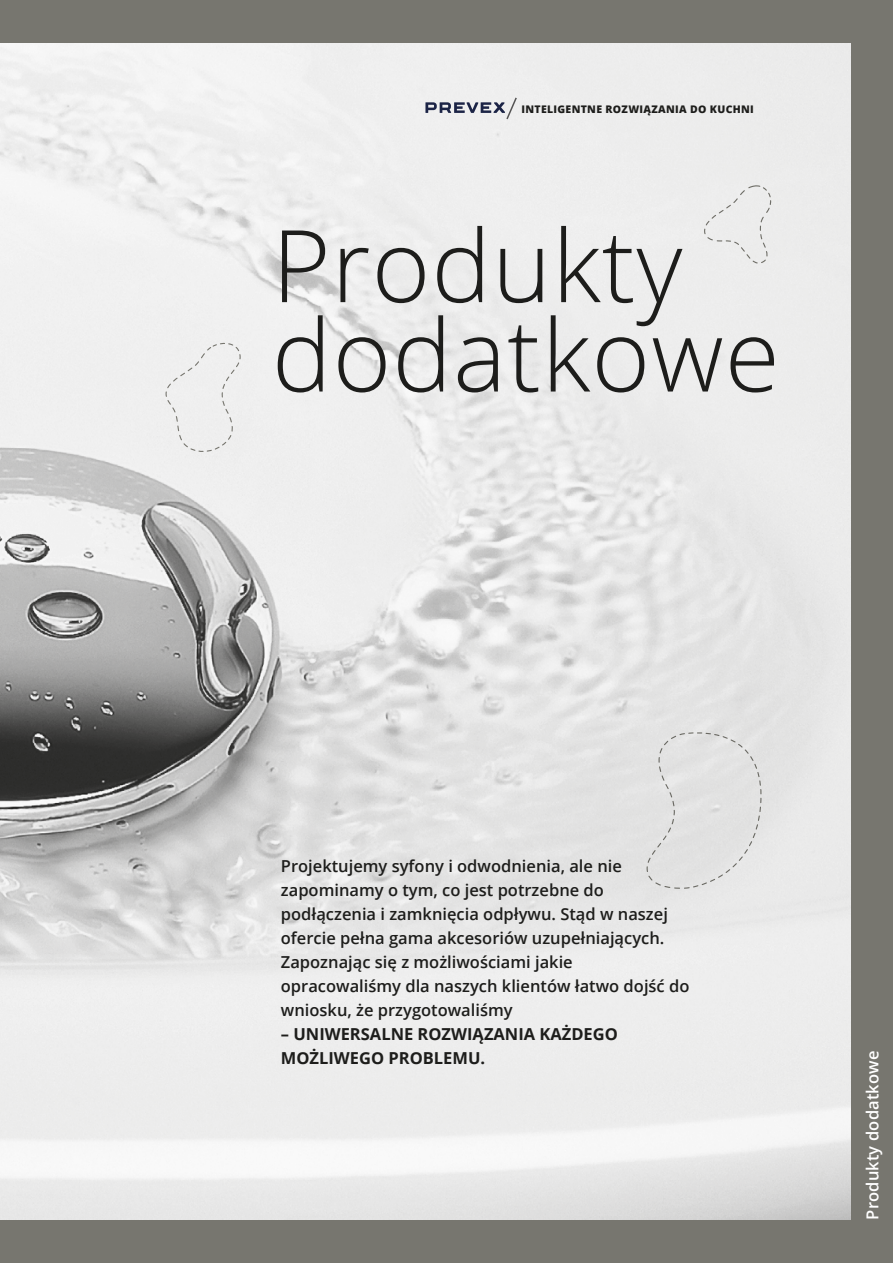
<style>
.page{position:relative;width:893px;height:1263px;background:#77766f}
.page>*{position:absolute;margin:0;border:0;box-sizing:border-box;transform-origin:0 0}
.ok{font:300 100.35px/89.4px "Open Sans";letter-spacing:.01em;color:#1d1d1b}
.ok-2{font:600 16.5px/24px "Open Sans";color:#1d1d1b}
.ok-3{font:700 16.5px/24px "Open Sans";color:#1d1d1b}
.ok-4{font:600 16.5px "Open Sans";letter-spacing:.01em;color:#fff}
.t1{font:800 10.5px "Open Sans";letter-spacing:.03em;color:#1d1d1b}
</style>
<div class="page">
<img style="left:0;top:43px;width:850px;height:1177px">
<svg style="left:425px;top:96px;width:93px;height:25px;background:#c4c5cc"></svg>
<div style="left:646px;top:732px;width:116px;height:157px;background:#e2e2e2"></div>
<div style="left:165px;top:342px;width:76px;height:112px;background:#efefef"></div>
<div style="left:703px;top:185px;width:69px;height:79px;background:#ececec"></div>
<p class="t1" style="left:521px;top:101px;width:234px">INTELIGENTNE ROZWIĄZANIA DO KUCHNI</p>
<p class="ok" style="left:272px;top:218px;width:509px">Produkty dodatkowe</p>
<p class="ok-2" style="left:281px;top:853px;width:410px">Projektujemy syfony i odwodnienia, ale nie zapominamy o tym, co jest potrzebne do podłączenia i zamknięcia odpływu. Stąd w naszej ofercie pełna gama akcesoriów uzupełniających.<br>Zapoznając się z możliwościami jakie opracowaliśmy dla naszych klientów łatwo dojść do wniosku, że przygotowaliśmy</p>
<p class="ok-3" style="left:281px;top:1021px;width:339px">– UNIWERSALNE ROZWIĄZANIA KAŻDEGO<br>MOŻLIWEGO PROBLEMU.</p>
<p class="ok-4" style="left:861px;top:1220px;width:171px;rotate:-90deg">Produkty dodatkowe</p>
</div>
